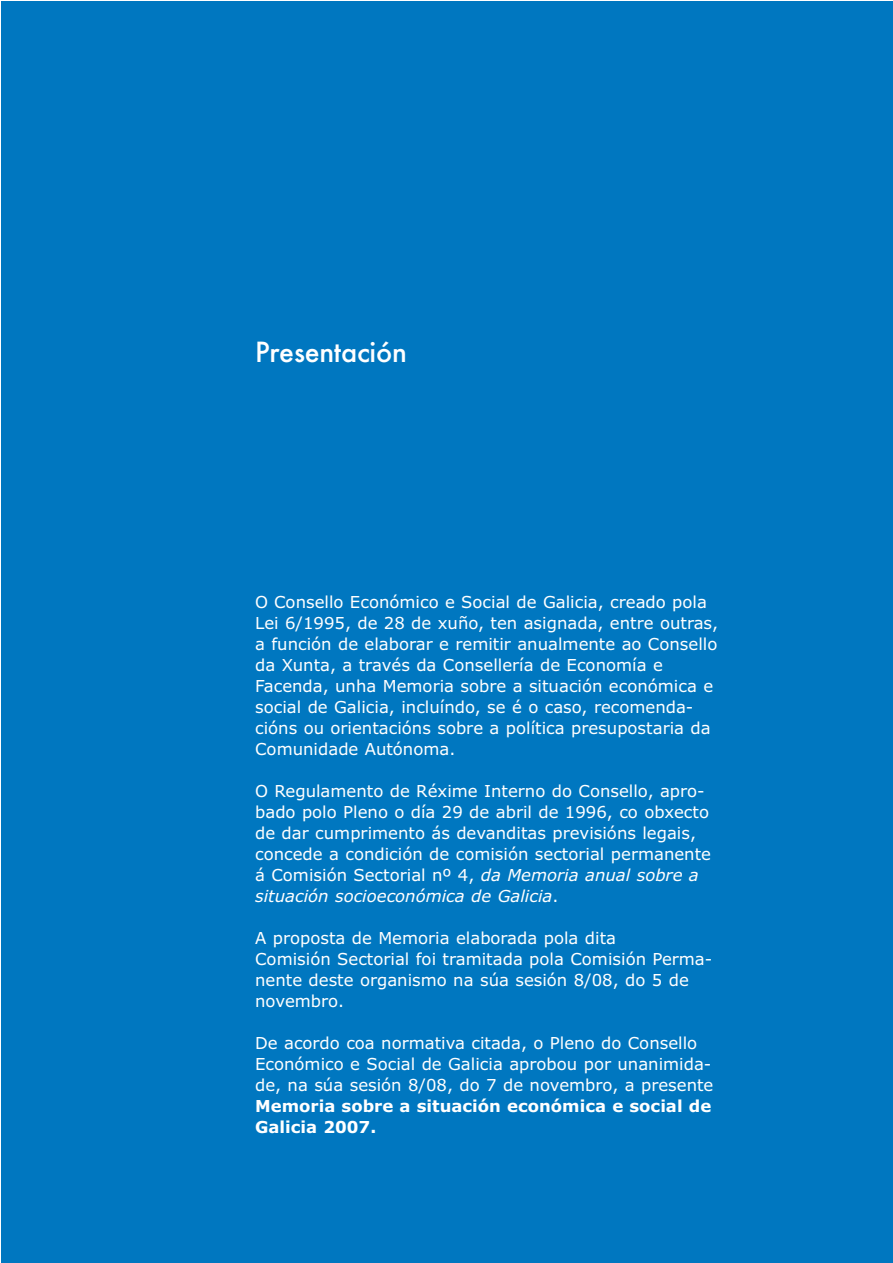
<style>
.page{position:relative;width:893px;height:1263px;background:#fff}
.page>*{position:absolute;margin:0;border:0;box-sizing:border-box;transform-origin:0 0}
.t1{font:500 27px "Futura";letter-spacing:-.01em;color:#fff}
.t2{font:16.5px/21px "Verdana";color:#fff}
.t3{font:700 16.5px/21px "Verdana";color:#fff}
.s1{font-style:italic}
</style>
<div class="page">
<div style="left:1px;top:1px;width:892px;height:1262px;background:#0077c0"></div>
<h1 class="t1" style="left:255px;top:337px;width:153px">Presentación</h1>
<p class="t2" style="left:255px;top:592px;width:465px">O Consello Económico e Social de Galicia, creado pola Lei 6/1995, de 28 de xuño, ten asignada, entre outras, a función de elaborar e remitir anualmente ao Consello da Xunta, a través da Consellería de Economía e Facenda, unha Memoria sobre a situación económica e social de Galicia, incluíndo, se é o caso, recomenda&shy;cións ou orientacións sobre a política presupostaria da Comunidade Autónoma.</p>
<p class="t2" style="left:255px;top:781px;width:457px">O Regulamento de Réxime Interno do Consello, apro&shy;bado polo Pleno o día 29 de abril de 1996, co obxecto de dar cumprimento ás devanditas previsións legais, concede a condición de comisión sectorial permanente á Comisión Sectorial nº 4, <span class="s1">da Memoria anual sobre a situación socioeconómica de Galicia</span>.</p>
<p class="t2" style="left:255px;top:928px;width:459px">A proposta de Memoria elaborada pola dita<br>Comisión Sectorial foi tramitada pola Comisión Perma&shy;nente deste organismo na súa sesión 8/08, do 5 de novembro.</p>
<p class="t2" style="left:255px;top:1033px;width:460px">De acordo coa normativa citada, o Pleno do Consello<br>Económico e Social de Galicia aprobou por unanimida&shy;de, na súa sesión 8/08, do 7 de novembro, a presente</p>
<p class="t3" style="left:255px;top:1096px;width:458px">Memoria sobre a situación económica e social de<br>Galicia 2007.</p>
</div>
